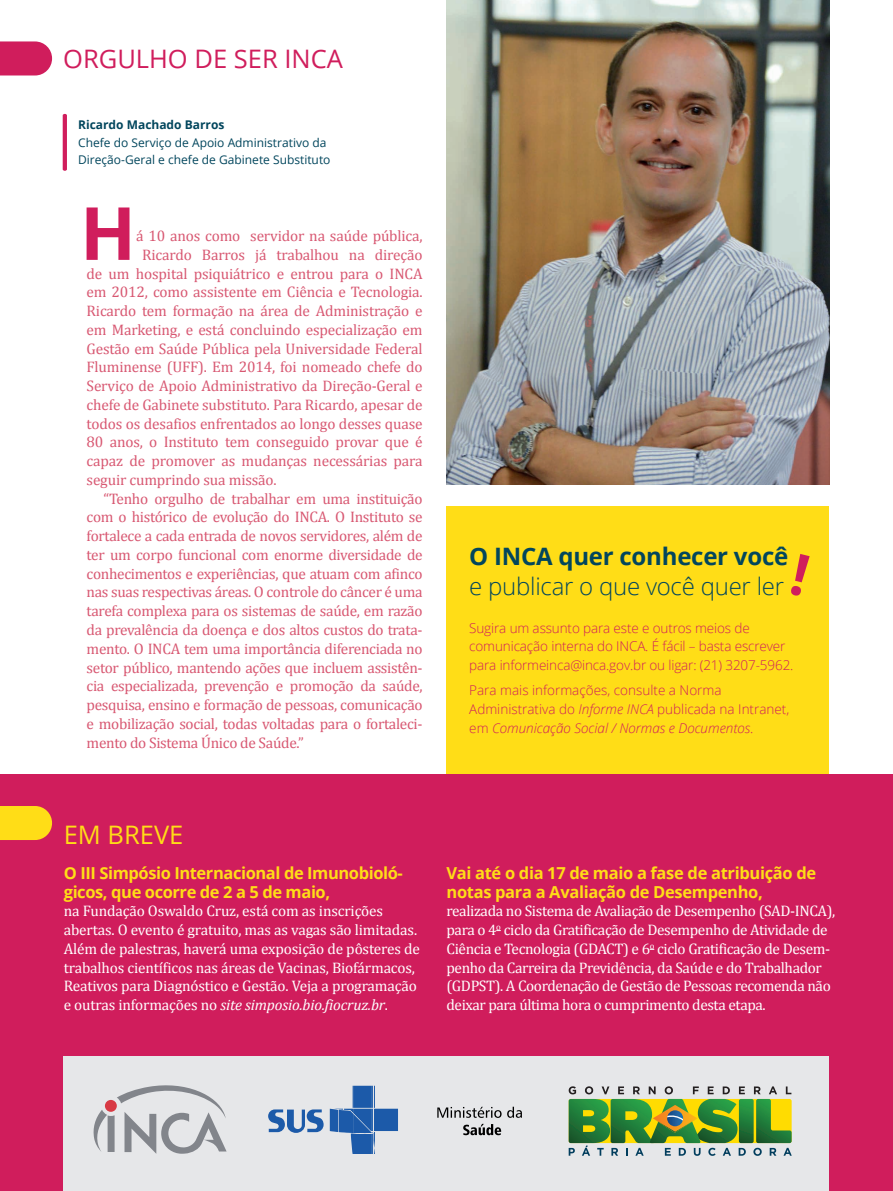
<style>
.page{position:relative;width:893px;height:1191px;background:#fff}
.page>*{position:absolute;margin:0;border:0;box-sizing:border-box;transform-origin:0 0}
.t1{font:700 73.35px "Open Sans";color:#d01d5c}
.t2{font:25.5px "Open Sans";color:#d01d5c}
.t3{font:25.5px "Open Sans";color:#ffdd17}
.t4{font:300 24px "Open Sans";letter-spacing:-.01em;color:#02465d}
.t5{font:700 24px "Open Sans";letter-spacing:-.01em;color:#02465d}
.t6{font:700 16.5px/18.8px "Open Sans";letter-spacing:-.02em;color:#ffdd17}
.t7{font:15.3px "Cambria";letter-spacing:-.02em;color:#d85872}
.t8{font:15.3px/18.8px "Cambria";letter-spacing:-.025em;color:#fff}
.t9{font:300 13.5px/18.8px "Open Sans";letter-spacing:-.01em;color:#d01d5c}
.t10{font:12px/16.5px "Open Sans";color:#02465d}
.t11{font:700 12px "Open Sans";color:#02465d}
.s1{font-style:italic}
</style>
<div class="page">
<svg style="left:63px;top:114px;width:4px;height:57px"></svg>
<img style="left:446px;top:0;width:383px;height:484px">
<div style="left:446px;top:506px;width:383px;height:452px;background:#ffdd17"></div>
<div style="left:0;top:774px;width:893px;height:417px;background:#d01d5c"></div>
<div style="left:64px;top:1056px;width:765px;height:135px;background:#e6e7e9"></div>
<svg style="left:0;top:806px;width:52px;height:34px;background:#fbcf1b"></svg>
<svg style="left:0;top:41px;width:52px;height:34px;background:#d32e68"></svg>
<svg style="left:569px;top:1086px;width:223px;height:69px"></svg>
<svg style="left:437px;top:1106px;width:85px;height:29px"></svg>
<svg style="left:93px;top:1085px;width:134px;height:68px"></svg>
<svg style="left:330px;top:1085px;width:68px;height:69px"></svg>
<svg style="left:268px;top:1109px;width:56px;height:23px"></svg>
<h2 class="t2" style="left:63px;top:42px;width:281px">ORGULHO DE SER INCA</h2>
<p class="t11" style="left:78px;top:116px;width:148px">Ricardo Machado Barros</p>
<p class="t10" style="left:78px;top:134px;width:254px">Chefe do Serviço de Apoio Administrativo da<br>Direção-Geral e chefe de Gabinete Substituto</p>
<h1 class="t1" style="left:80px;top:181px;width:58px">H</h1>
<p class="t7" style="left:136px;top:227px;width:288px">á 10 anos como servidor na saúde pública,</p>
<p class="t7" style="left:142px;top:246px;width:282px">Ricardo Barros já trabalhou na direção</p>
<p class="t7" style="left:87px;top:264px;width:337px">de um hospital psiquiátrico e entrou para o INCA</p>
<p class="t7" style="left:87px;top:283px;width:338px">em 2012, como assistente em Ciência e Tecnologia.</p>
<p class="t7" style="left:87px;top:302px;width:337px">Ricardo tem formação na área de Administração e</p>
<p class="t7" style="left:87px;top:321px;width:337px">em Marketing, e está concluindo especialização em</p>
<p class="t7" style="left:87px;top:339px;width:337px">Gestão em Saúde Pública pela Universidade Federal</p>
<p class="t7" style="left:87px;top:358px;width:338px">Fluminense (UFF). Em 2014, foi nomeado chefe do</p>
<p class="t7" style="left:87px;top:377px;width:338px">Serviço de Apoio Administrativo da Direção-Geral e</p>
<p class="t7" style="left:87px;top:395px;width:337px">chefe de Gabinete substituto. Para Ricardo, apesar de</p>
<p class="t7" style="left:87px;top:414px;width:338px">todos os desafios enfrentados ao longo desses quase</p>
<p class="t7" style="left:87px;top:433px;width:338px">80 anos, o Instituto tem conseguido provar que é</p>
<p class="t7" style="left:87px;top:452px;width:338px">capaz de promover as mudanças necessárias para</p>
<p class="t7" style="left:87px;top:470px;width:192px">seguir cumprindo sua missão.</p>
<p class="t7" style="left:104px;top:489px;width:320px">“Tenho orgulho de trabalhar em uma instituição</p>
<p class="t7" style="left:87px;top:508px;width:338px">com o histórico de evolução do INCA. O Instituto se</p>
<p class="t7" style="left:87px;top:527px;width:337px">fortalece a cada entrada de novos servidores, além de</p>
<p class="t7" style="left:87px;top:545px;width:338px">ter um corpo funcional com enorme diversidade de</p>
<p class="t7" style="left:87px;top:564px;width:338px">conhecimentos e experiências, que atuam com afinco</p>
<p class="t7" style="left:87px;top:583px;width:338px">nas suas respectivas áreas. O controle do câncer é uma</p>
<p class="t7" style="left:87px;top:602px;width:337px">tarefa complexa para os sistemas de saúde, em razão</p>
<p class="t7" style="left:87px;top:620px;width:338px">da prevalência da doença e dos altos custos do trata-</p>
<p class="t7" style="left:87px;top:639px;width:338px">mento. O INCA tem uma importância diferenciada no</p>
<p class="t7" style="left:87px;top:658px;width:337px">setor público, mantendo ações que incluem assistên-</p>
<p class="t7" style="left:87px;top:677px;width:338px">cia especializada, prevenção e promoção da saúde,</p>
<p class="t7" style="left:87px;top:696px;width:338px">pesquisa, ensino e formação de pessoas, comunicação</p>
<p class="t7" style="left:87px;top:714px;width:337px">e mobilização social, todas voltadas para o fortaleci-</p>
<p class="t7" style="left:87px;top:733px;width:219px">mento do Sistema Único de Saúde.”</p>
<h3 class="t5" style="left:469px;top:539px;width:321px">O INCA quer conhecer você</h3>
<h3 class="t4" style="left:469px;top:569px;width:316px">e publicar o que você quer ler</h3>
<p class="t9" style="left:469px;top:618px;width:326px">Sugira um assunto para este e outros meios de comunicação interna do INCA. É fácil – basta escrever para informeinca@inca.gov.br ou ligar: (21) 3207-5962.</p>
<p class="t9" style="left:469px;top:680px;width:322px">Para mais informações, consulte a Norma<br>Administrativa do <span class="s1">Informe INCA</span> publicada na Intranet, em <span class="s1">Comunicação Social / Normas e Documentos</span>.</p>
<h2 class="t3" style="left:64px;top:817px;width:121px">EM BREVE</h2>
<p class="t6" style="left:64px;top:863px;width:341px">O III Simpósio Internacional de Imunobioló&shy;gicos, que ocorre de 2 a 5 de maio,</p>
<p class="t8" style="left:64px;top:901px;width:358px">na Fundação Oswaldo Cruz, está com as inscrições abertas. O evento é gratuito, mas as vagas são limitadas.<br>Além de palestras, haverá uma exposição de pôsteres de trabalhos científicos nas áreas de Vacinas, Biofármacos, Reativos para Diagnóstico e Gestão. Veja a programação e outras informações no <span class="s1">site simposio.bio.fiocruz.br</span>.</p>
<p class="t6" style="left:446px;top:863px;width:371px">Vai até o dia 17 de maio a fase de atribuição de notas para a Avaliação de Desempenho,</p>
<p class="t8" style="left:446px;top:901px;width:390px">realizada no Sistema de Avaliação de Desempenho (SAD-INCA), para o 4<sup>o</sup> ciclo da Gratificação de Desempenho de Atividade de Ciência e Tecnologia (GDACT) e 6<sup>o</sup> ciclo Gratificação de Desem&shy;penho da Carreira da Previdência, da Saúde e do Trabalhador (GDPST). A Coordenação de Gestão de Pessoas recomenda não deixar para última hora o cumprimento desta etapa.</p>
</div>
